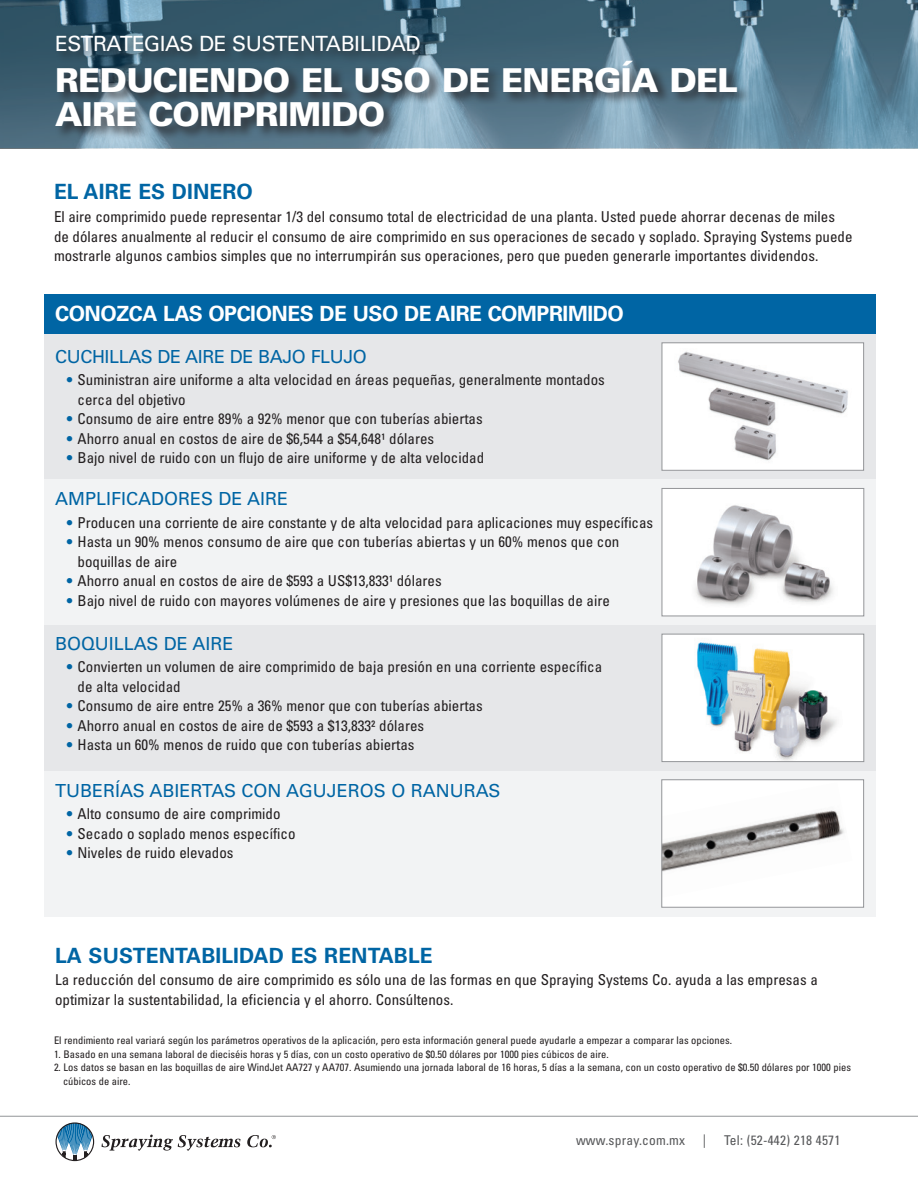
<style>
.page{position:relative;width:918px;height:1188px;background:#fff}
.page>*{position:absolute;margin:0;border:0;box-sizing:border-box;transform-origin:0 0}
.body{font:900 33px/34.5px "Univers LT Pro 75";letter-spacing:-.02em;color:#fff}
.subhead{font:700 21px "Univers LT Pro 65";letter-spacing:.005em;color:#0065a4}
.Purple_subhead{font:700 21px "Univers LT Pro 65";letter-spacing:-.02em;color:#fff}
.body-2{font:21px "Univers LT Pro 55 Roman";letter-spacing:-.02em;color:#fff}
.Product_Title{font:18px "Univers LT Pro 55 Roman";color:#0065a4}
.Product_Title-2{font:18px "Univers LT Pro 55 Roman";letter-spacing:-.02em;color:#0065a4}
.bullets{font:condensed 15px/19.5px "Univers LT Pro";color:#231f20}
.body-3{font:condensed 15px/19.5px "Univers LT Pro";color:#231f20}
.Body{font:condensed 13.5px "Univers LT Pro";letter-spacing:.015em;color:#57585a}
.body-4{font:condensed 10.5px/13.5px "Univers LT Pro";color:#231f20}
.s1{color:#0065a4}
</style>
<div class="page">
<svg style="left:0;top:0;width:918px;height:148px;background:#4b7083"></svg>
<div style="left:55px;top:32px;width:697px;height:108px;background:#231f20;opacity:.75"></div>
<div style="left:44px;top:334px;width:832px;height:145px;background:#e6e7e9"></div>
<div style="left:44px;top:625px;width:832px;height:146px;background:#e6e7e9"></div>
<div style="left:44px;top:479px;width:832px;height:146px;background:#f2f3f4"></div>
<div style="left:44px;top:771px;width:832px;height:145px;background:#f2f3f4"></div>
<div style="left:44px;top:294px;width:832px;height:40px;background:#0065a4"></div>
<div style="left:662px;top:343px;width:202px;height:127px;background:#fff"></div>
<img style="left:678px;top:351px;width:170px;height:110px">
<div style="left:662px;top:342px;width:202px;height:129px;border:1px solid #939598"></div>
<div style="left:662px;top:488px;width:202px;height:128px;background:#fff"></div>
<img style="left:695px;top:505px;width:138px;height:100px">
<div style="left:662px;top:488px;width:202px;height:128px;border:1px solid #939598"></div>
<div style="left:662px;top:634px;width:202px;height:128px;background:#fff"></div>
<img style="left:697px;top:642px;width:140px;height:118px">
<div style="left:662px;top:634px;width:202px;height:128px;border:1px solid #939598"></div>
<hr style="left:0;top:1116px;width:918px;height:1px;background:#939598">
<svg style="left:56px;top:1122px;width:38px;height:39px"></svg>
<svg style="left:101px;top:1135px;width:140px;height:16px"></svg>
<svg style="left:247px;top:1135px;width:29px;height:12px"></svg>
<div style="left:662px;top:780px;width:202px;height:127px;background:#fff"></div>
<img style="left:663px;top:810px;width:181px;height:62px">
<div style="left:661px;top:779px;width:203px;height:129px;border:1px solid #939598"></div>
<p class="body-2" style="left:55px;top:29px;width:367px">ESTRATEGIAS DE SUSTENTABILIDAD</p>
<p class="body" style="left:55px;top:61px;width:684px">REDUCIENDO EL USO DE ENERGÍA DEL<br>AIRE COMPRIMIDO</p>
<p class="subhead" style="left:54px;top:177px;width:200px">EL AIRE ES DINERO</p>
<p class="body-3" style="left:54px;top:207px;width:800px">El aire comprimido puede representar 1/3 del consumo total de electricidad de una planta. Usted puede ahorrar decenas de miles de dólares anualmente al reducir el consumo de aire comprimido en sus operaciones de secado y soplado. Spraying Systems puede mostrarle algunos cambios simples que no interrumpirán sus operaciones, pero que pueden generarle importantes dividendos.</p>
<p class="Purple_subhead" style="left:55px;top:299px;width:570px">CONOZCA LAS OPCIONES DE USO DE AIRE COMPRIMIDO</p>
<p class="Product_Title-2" style="left:55px;top:344px;width:313px">CUCHILLAS DE AIRE DE BAJO FLUJO</p>
<p class="bullets" style="left:78px;top:370px;width:529px;text-indent:-10px"><span class="s1">•</span> Suministran aire uniforme a alta velocidad en áreas pequeñas, generalmente montados cerca del objetivo</p>
<p class="bullets" style="left:67px;top:409px;width:417px"><span class="s1">•</span> Consumo de aire entre 89% a 92% menor que con tuberías abiertas</p>
<p class="bullets" style="left:67px;top:428px;width:369px"><span class="s1">•</span> Ahorro anual en costos de aire de $6,544 a $54,648¹ dólares</p>
<p class="bullets" style="left:67px;top:448px;width:419px"><span class="s1">•</span> Bajo nivel de ruido con un flujo de aire uniforme y de alta velocidad</p>
<p class="Product_Title" style="left:55px;top:486px;width:235px">AMPLIFICADORES DE AIRE</p>
<p class="bullets" style="left:67px;top:512px;width:588px"><span class="s1">•</span> Producen una corriente de aire constante y de alta velocidad para aplicaciones muy específicas</p>
<p class="bullets" style="left:78px;top:532px;width:543px;text-indent:-10px"><span class="s1">•</span> Hasta un 90% menos consumo de aire que con tuberías abiertas y un 60% menos que con boquillas de aire</p>
<p class="bullets" style="left:67px;top:571px;width:376px"><span class="s1">•</span> Ahorro anual en costos de aire de $593 a US$13,833¹ dólares</p>
<p class="bullets" style="left:67px;top:590px;width:544px"><span class="s1">•</span> Bajo nivel de ruido con mayores volúmenes de aire y presiones que las boquillas de aire</p>
<p class="Product_Title" style="left:55px;top:631px;width:180px">BOQUILLAS DE AIRE</p>
<p class="bullets" style="left:78px;top:657px;width:526px;text-indent:-10px"><span class="s1">•</span> Convierten un volumen de aire comprimido de baja presión en una corriente específica de alta velocidad</p>
<p class="bullets" style="left:67px;top:696px;width:417px"><span class="s1">•</span> Consumo de aire entre 25% a 36% menor que con tuberías abiertas</p>
<p class="bullets" style="left:67px;top:715px;width:359px"><span class="s1">•</span> Ahorro anual en costos de aire de $593 a $13,833² dólares</p>
<p class="bullets" style="left:67px;top:735px;width:349px"><span class="s1">•</span> Hasta un 60% menos de ruido que con tuberías abiertas</p>
<p class="Product_Title" style="left:55px;top:778px;width:447px">TUBERÍAS ABIERTAS CON AGUJEROS O RANURAS</p>
<p class="bullets" style="left:67px;top:804px;width:215px"><span class="s1">•</span> Alto consumo de aire comprimido</p>
<p class="bullets" style="left:67px;top:823px;width:230px"><span class="s1">•</span> Secado o soplado menos específico</p>
<p class="bullets" style="left:67px;top:843px;width:168px"><span class="s1">•</span> Niveles de ruido elevados</p>
<p class="subhead" style="left:55px;top:940px;width:379px">LA SUSTENTABILIDAD ES RENTABLE</p>
<p class="body-3" style="left:55px;top:970px;width:764px">La reducción del consumo de aire comprimido es sólo una de las formas en que Spraying Systems Co. ayuda a las empresas a optimizar la sustentabilidad, la eficiencia y el ahorro. Consúltenos.</p>
<p class="body-4" style="left:54px;top:1034px;width:680px">El rendimiento real variará según los parámetros operativos de la aplicación, pero esta información general puede ayudarle a empezar a comparar las opciones.</p>
<p class="body-4" style="left:54px;top:1047px;width:556px">1. Basado en una semana laboral de dieciséis horas y 5 días, con un costo operativo de $0.50 dólares por 1000 pies cúbicos de aire.</p>
<p class="body-4" style="left:63px;top:1061px;width:790px;text-indent:-9px">2. Los datos se basan en las boquillas de aire WindJet AA727 y AA707. Asumiendo una jornada laboral de 16 horas, 5 días a la semana, con un costo operativo de $0.50 dólares por 1000 pies cúbicos de aire.</p>
<p class="Body" style="left:576px;top:1132px;width:111px">www.spray.com.mx</p>
<p class="Body" style="left:703px;top:1132px;width:5px">|</p>
<p class="Body" style="left:724px;top:1132px;width:118px">Tel: (52-442) 218 4571</p>
</div>
